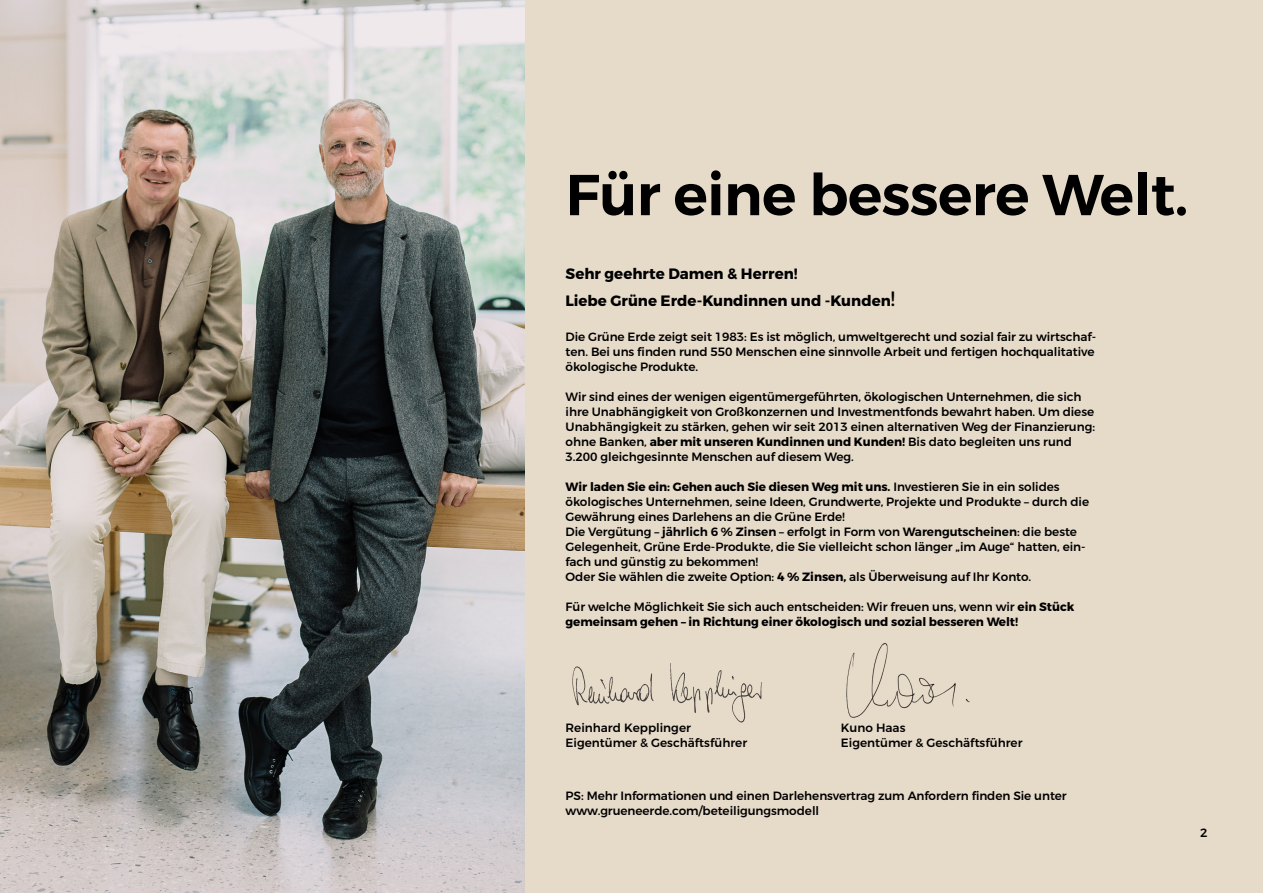
<style>
.page{position:relative;width:1263px;height:893px;background:#e6dac9}
.page>*{position:absolute;margin:0;border:0;box-sizing:border-box;transform-origin:0 0}
.t1{font:600 57.6px "Montserrat";letter-spacing:-.01em;color:#000}
.t2{font:700 15px/27px "Montserrat";color:#000}
.t3{font:500 12px/15px "Montserrat";letter-spacing:-.005em;color:#000}
.t4{font:700 12px/15px "Montserrat";letter-spacing:-.005em;color:#000}
.s1{font-weight:400;font-size:21px}
.s2{font-weight:700}
.s3{font-weight:600}
.s4{font-weight:500}
</style>
<div class="page">
<img style="left:0;top:0;width:524px;height:893px">
<img style="left:846px;top:643px;width:124px;height:75px">
<img style="left:572px;top:663px;width:190px;height:60px">
<h1 class="t1" style="left:566px;top:159px;width:624px">Für eine bessere Welt.</h1>
<p class="t2" style="left:566px;top:260px;width:331px">Sehr geehrte Damen &amp; Herren!<br>Liebe Grüne Erde-Kundinnen und -Kunden<span class="s1">!</span></p>
<p class="t3" style="left:566px;top:329px;width:532px">Die Grüne Erde zeigt seit 1983: Es ist möglich, umweltgerecht und sozial fair zu wirtschaf&shy;ten. Bei uns finden rund 550 Menschen eine sinnvolle Arbeit und fertigen hochqualitative ökologische Produkte.</p>
<p class="t3" style="left:566px;top:389px;width:531px">Wir sind eines der wenigen eigentümergeführten, ökologischen Unternehmen, die sich ihre Unabhängigkeit von Großkonzernen und Investmentfonds bewahrt haben. Um diese Unabhängigkeit zu stärken, gehen wir seit 2013 einen alternativen Weg der Finanzierung: ohne Banken, <span class="s2">aber mit unseren Kundinnen und Kunden!</span> Bis dato begleiten uns rund 3.200 gleichgesinnte Menschen auf diesem Weg.</p>
<p class="t3" style="left:566px;top:479px;width:525px"><span class="s2">Wir laden Sie ein: Gehen auch Sie diesen Weg mit uns.</span> Investieren Sie in ein solides ökologisches Unternehmen, seine Ideen, Grundwerte, Projekte und Produkte – durch die Gewährung eines Darlehens an die Grüne Erde!<br>Die Vergütung – <span class="s3">jährlich 6 % Zinsen</span> – erfolgt in Form von <span class="s3">Warengutscheinen</span>: die beste Gelegenheit, Grüne Erde-Produkte, die Sie vielleicht schon länger „im Auge“ hatten, ein&shy;fach und günstig zu bekommen!<br>Oder Sie wählen die zweite Option: <span class="s2">4 % Zinsen,</span> als Überweisung auf Ihr Konto.</p>
<p class="t4" style="left:566px;top:600px;width:510px"><span class="s4">Für welche Möglichkeit Sie sich auch entscheiden: Wir freuen uns, wenn wir</span> ein Stück gemeinsam gehen – in Richtung einer ökologisch und sozial besseren Welt!</p>
<p class="t3" style="left:566px;top:720px;width:183px">Reinhard Kepplinger<br>Eigentümer &amp; Geschäftsführer</p>
<p class="t3" style="left:841px;top:720px;width:183px">Kuno Haas<br>Eigentümer &amp; Geschäftsführer</p>
<p class="t3" style="left:566px;top:788px;width:503px">PS: Mehr Informationen und einen Darlehensvertrag zum Anfordern finden Sie unter www.grueneerde.com/beteiligungsmodell</p>
<p class="t3" style="left:1200px;top:826px;width:9px">2</p>
</div>
